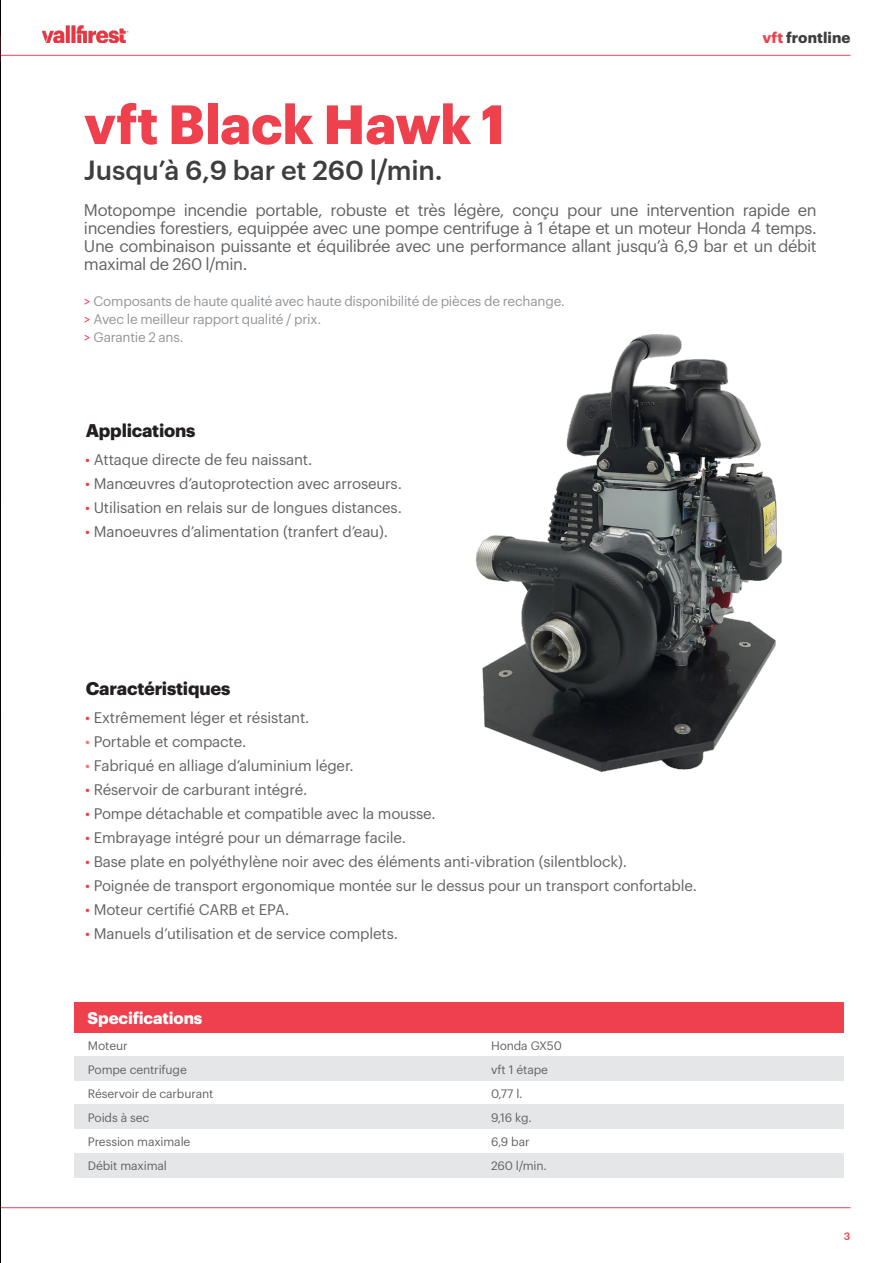
<style>
.page{position:relative;width:893px;height:1263px;background:#fff}
.page>*{position:absolute;margin:0;border:0;box-sizing:border-box;transform-origin:0 0}
.Titulo_Producto{font:700 54px "Graphik";letter-spacing:-.005em;color:#ee414d}
.Subtitulo_Producto{font:500 27px "Graphik";letter-spacing:-.005em;color:#3e3e3f}
.Titulo_listado{font:700 18px "Graphik";letter-spacing:-.01em;color:#231f20}
.Descripcion_J1_Produ{font:16.5px/18px "Graphik";letter-spacing:-.025em;color:#636366;text-align:justify}
.TItulo_espec{font:700 16.5px "Graphik";letter-spacing:-.005em;color:#fff}
.t1{font:15px "Graphik";letter-spacing:-.01em;color:#636366}
.t2{font:700 15px "Graphik";letter-spacing:.005em;color:#3e3e3f}
.Listado_J1_Producto{font:13.5px "Graphik";letter-spacing:-.015em;color:#939598}
.tit_elemto_tabla{font:12px "Graphik";letter-spacing:-.01em;color:#636366}
.info_elemnto_tabla{font:12px "Graphik";letter-spacing:-.01em;color:#636366}
.t3{font:500 10.5px "Graphik";color:#ee414d}
.s1{color:#ee414d}
.s2{color:#f3776d}
</style>
<div class="page">
<hr style="left:0;top:55px;width:850px;height:1px;background:#ee414d">
<hr style="left:0;top:1207px;width:850px;height:1px;background:#ee414d">
<img style="left:475px;top:334px;width:307px;height:438px">
<img style="left:0;top:0;width:1px;height:1263px">
<img style="left:43px;top:26px;width:85px;height:17px">
<div style="left:74px;top:1002px;width:770px;height:30px;background:#ee414d"></div>
<div style="left:74px;top:1057px;width:770px;height:24px;background:#e5e6e7"></div>
<div style="left:74px;top:1104px;width:770px;height:24px;background:#e5e6e7"></div>
<div style="left:74px;top:1153px;width:770px;height:24px;background:#e5e6e7"></div>
<p class="t2" style="left:762px;top:25px;width:90px"><span class="s1">vft</span> frontline</p>
<p class="Titulo_Producto" style="left:84px;top:83px;width:423px">vft Black Hawk 1</p>
<p class="Subtitulo_Producto" style="left:84px;top:154px;width:360px">Jusqu’à 6,9 bar et 260 l/min.</p>
<p class="Descripcion_J1_Produ" style="left:84px;top:200px;width:734px">Motopompe incendie portable, robuste et très légère, conçu pour une intervention rapide en incendies forestiers, equippée avec une pompe centrifuge à 1 étape et un moteur Honda 4 temps.<br>Une combinaison puissante et équilibrée avec une performance allant jusqu’à 6,9 bar et un débit maximal de 260 l/min.</p>
<p class="Listado_J1_Producto" style="left:84px;top:291px;width:482px"><span class="s1">&gt;</span> Composants de haute qualité avec haute disponibilité de pièces de rechange.</p>
<p class="Listado_J1_Producto" style="left:84px;top:309px;width:239px"><span class="s1">&gt;</span> Avec le meilleur rapport qualité / prix.</p>
<p class="Listado_J1_Producto" style="left:84px;top:327px;width:101px"><span class="s1">&gt;</span> Garantie 2 ans.</p>
<p class="Titulo_listado" style="left:86px;top:416px;width:111px">Applications</p>
<p class="t1" style="left:85px;top:448px;width:229px"><span class="s1">•</span> Attaque directe de feu naissant.</p>
<p class="t1" style="left:85px;top:472px;width:318px"><span class="s1">•</span> Manœuvres d’autoprotection avec arroseurs.</p>
<p class="t1" style="left:85px;top:496px;width:318px"><span class="s1">•</span> Utilisation en relais sur de longues distances.</p>
<p class="t1" style="left:85px;top:520px;width:304px"><span class="s1">•</span> Manoeuvres d’alimentation (tranfert d’eau).</p>
<p class="Titulo_listado" style="left:86px;top:674px;width:146px">Caractéristiques</p>
<p class="t1" style="left:85px;top:706px;width:226px"><span class="s1">•</span> Extrêmement léger et résistant.</p>
<p class="t1" style="left:85px;top:730px;width:163px"><span class="s2">•</span> Portable et compacte.</p>
<p class="t1" style="left:85px;top:754px;width:270px"><span class="s2">•</span> Fabriqué en alliage d’aluminium léger.</p>
<p class="t1" style="left:85px;top:778px;width:224px"><span class="s1">•</span> Réservoir de carburant intégré.</p>
<p class="t1" style="left:85px;top:802px;width:352px"><span class="s1">•</span> Pompe détachable et compatible avec la mousse.</p>
<p class="t1" style="left:85px;top:826px;width:322px"><span class="s1">•</span> Embrayage intégré pour un démarrage facile.</p>
<p class="t1" style="left:85px;top:850px;width:543px"><span class="s1">•</span> Base plate en polyéthylène noir avec des éléments anti-vibration (silentblock).</p>
<p class="t1" style="left:85px;top:874px;width:613px"><span class="s1">•</span> Poignée de transport ergonomique montée sur le dessus pour un transport confortable.</p>
<p class="t1" style="left:85px;top:898px;width:206px"><span class="s1">•</span> Moteur certifié CARB et EPA.</p>
<p class="t1" style="left:85px;top:922px;width:314px"><span class="s1">•</span> Manuels d’utilisation et de service complets.</p>
<p class="TItulo_espec" style="left:87px;top:1005px;width:116px">Specifications</p>
<p class="tit_elemto_tabla" style="left:88px;top:1037px;width:41px">Moteur</p>
<p class="tit_elemto_tabla" style="left:88px;top:1061px;width:100px">Pompe centrifuge</p>
<p class="tit_elemto_tabla" style="left:88px;top:1085px;width:127px">Réservoir de carburant</p>
<p class="tit_elemto_tabla" style="left:88px;top:1109px;width:63px">Poids à sec</p>
<p class="tit_elemto_tabla" style="left:88px;top:1133px;width:104px">Pression maximale</p>
<p class="tit_elemto_tabla" style="left:88px;top:1157px;width:81px">Débit maximal</p>
<p class="info_elemnto_tabla" style="left:491px;top:1037px;width:72px">Honda GX50</p>
<p class="info_elemnto_tabla" style="left:491px;top:1061px;width:58px">vft 1 étape</p>
<p class="info_elemnto_tabla" style="left:491px;top:1085px;width:33px">0,77 l.</p>
<p class="info_elemnto_tabla" style="left:491px;top:1109px;width:42px">9,16 kg.</p>
<p class="info_elemnto_tabla" style="left:491px;top:1133px;width:40px">6,9 bar</p>
<p class="info_elemnto_tabla" style="left:491px;top:1157px;width:57px">260 l/min.</p>
<p class="t3" style="left:844px;top:1229px;width:8px">3</p>
</div>
